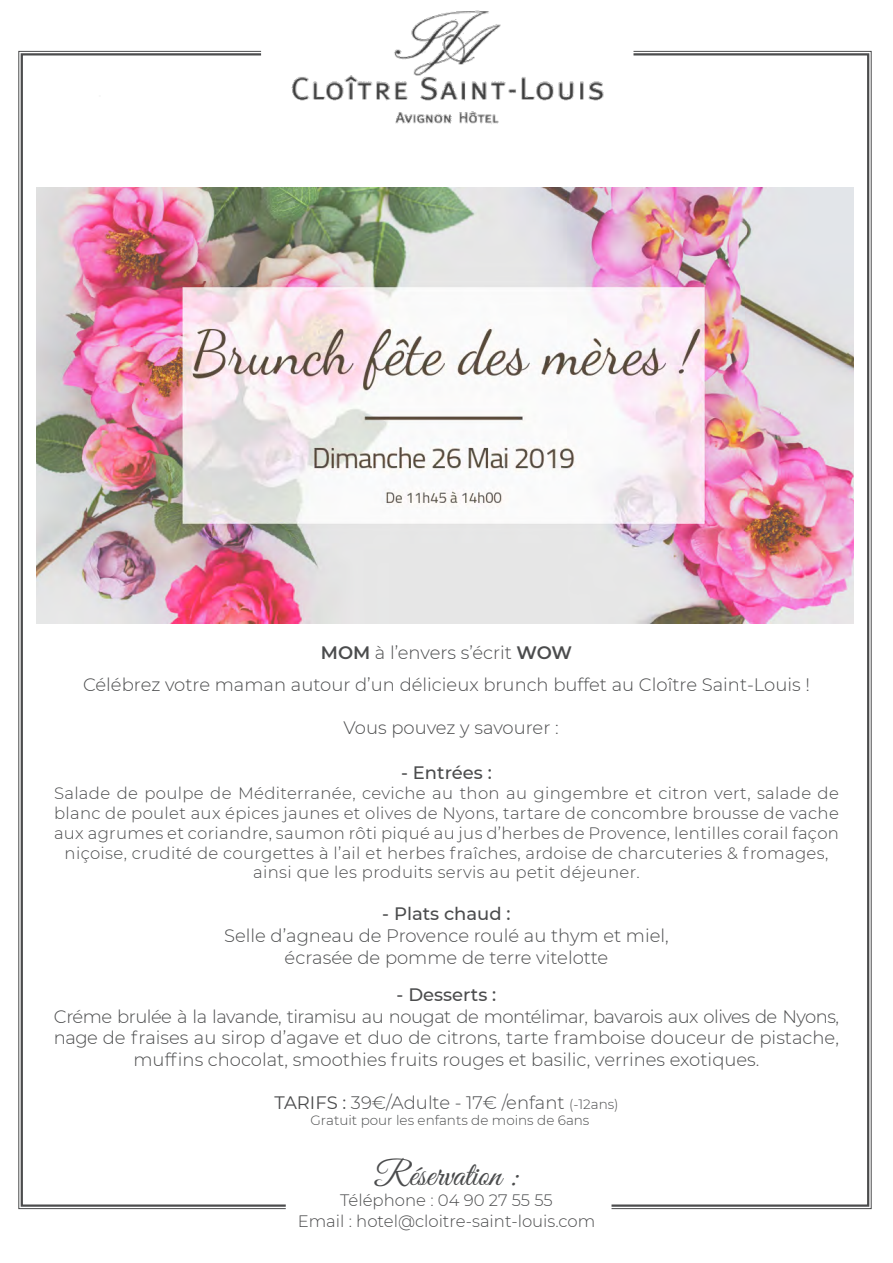
<style>
.page{position:relative;width:893px;height:1263px;background:#fff}
.page>*{position:absolute;margin:0;border:0;box-sizing:border-box;transform-origin:0 0}
.t1{font:34.5px "Great Vibes";color:#4b4c4d}
.t2{font:300 18px/21.6px "Montserrat";color:#4b4c4d;text-align:center}
.t3{font:500 18px "Montserrat";color:#4b4c4d}
.t4{font:300 16.5px/19.8px "Montserrat";letter-spacing:.02em;color:#4b4c4d;text-align:center}
.t5{font:300 16.5px "Montserrat";color:#4b4c4d}
.t6{font:300 13.5px "Montserrat";color:#4b4c4d}
.s1{font-weight:600}
.s2{font-weight:400}
.s3{font-size:13.5px}
</style>
<div class="page">
<img style="left:288px;top:188px;width:321px;height:436px">
<img style="left:291px;top:10px;width:313px;height:114px">
<img style="left:18px;top:51px;width:268px;height:1158px">
<img style="left:611px;top:51px;width:261px;height:1158px">
<p class="t2" style="left:321px;top:642px;width:253px"><span class="s1">MOM</span> à l’envers s’écrit <span class="s1">WOW</span></p>
<p class="t2" style="left:83px;top:673px;width:728px">Célébrez votre maman autour d’un délicieux brunch buffet au Cloître Saint-Louis !</p>
<p class="t2" style="left:344px;top:717px;width:217px">Vous pouvez y savourer :</p>
<p class="t3" style="left:401px;top:760px;width:92px">- Entrées :</p>
<p class="t4" style="left:54px;top:783px;width:786px">Salade de poulpe de Méditerranée, ceviche au thon au gingembre et citron vert, salade de blanc de poulet aux épices jaunes et olives de Nyons, tartare de concombre brousse de vache aux agrumes et coriandre, saumon rôti piqué au jus d’herbes de Provence, lentilles corail façon niçoise, crudité de courgettes à l’ail et herbes fraîches, ardoise de charcuteries &amp; fromages,</p>
<p class="t4" style="left:253px;top:862px;width:388px">ainsi que les produits servis au petit déjeuner.</p>
<p class="t3" style="left:382px;top:901px;width:130px">- Plats chaud :</p>
<p class="t2" style="left:224px;top:924px;width:446px">Selle d’agneau de Provence roulé au thym et miel,</p>
<p class="t2" style="left:285px;top:946px;width:325px">écrasée de pomme de terre vitelotte</p>
<p class="t3" style="left:397px;top:982px;width:101px">- Desserts :</p>
<p class="t2" style="left:54px;top:1005px;width:787px">Créme brulée à la lavande, tiramisu au nougat de montélimar, bavarois aux olives de Nyons, nage de fraises au sirop d’agave et duo de citrons, tarte framboise douceur de pistache, muffins chocolat, smoothies fruits rouges et basilic, verrines exotiques.</p>
<p class="t2" style="left:274px;top:1091px;width:346px"><span class="s2">TARIFS :</span> 39€/Adulte - 17€ /enfant <span class="s3">(-12ans)</span></p>
<p class="t6" style="left:311px;top:1111px;width:280px">Gratuit pour les enfants de moins de 6ans</p>
<p class="t1" style="left:374px;top:1155px;width:147px">Réservation :</p>
<p class="t5" style="left:340px;top:1189px;width:214px">Téléphone : 04 90 27 55 55</p>
<p class="t5" style="left:298px;top:1210px;width:299px">Email : hotel@cloitre-saint-louis.com</p>
</div>
